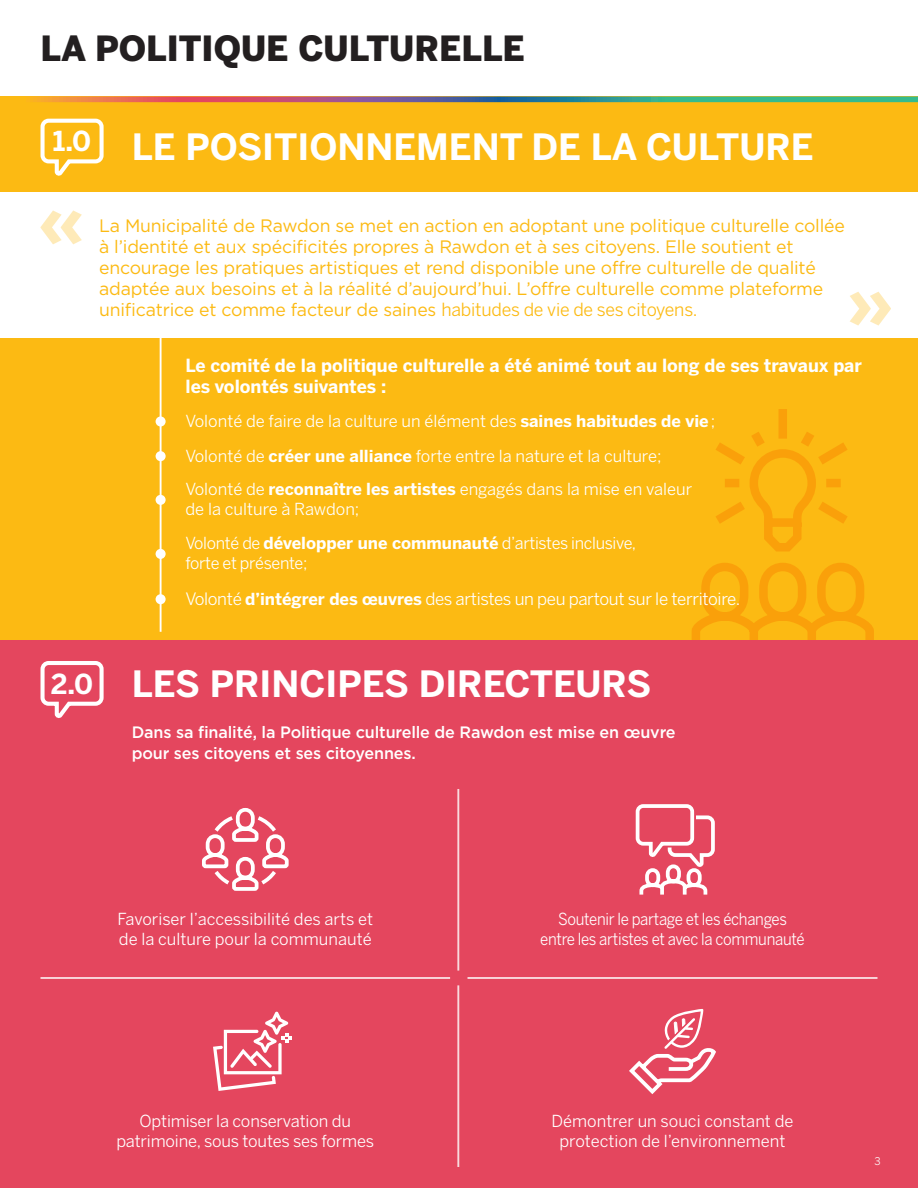
<style>
.page{position:relative;width:918px;height:1188px;background:#fff}
.page>*{position:absolute;margin:0;border:0;box-sizing:border-box;transform-origin:0 0}
.t1{font:700 36px "Benton Sans";color:#fff}
.t2{font:900 34.5px "Benton Sans";color:#231f20}
.t3{font:18px/21px "Gotham";letter-spacing:-.01em;color:#fcba13}
.t4{font:700 18px/21px "Benton Sans";color:#fff}
.t5{font:16.95px "Benton Sans";letter-spacing:-.02em;color:#fff}
.t6{font:16.5px/19.5px "Benton Sans";letter-spacing:-.01em;color:#fff}
.t7{font:500 16.5px/21px "Gotham";letter-spacing:-.01em;color:#fff}
.t8{font:16.5px/19.5px "Benton Sans";letter-spacing:-.01em;color:#fff;text-align:center;scale:.91 1}
.t9{font:10.5px "Benton Sans";color:#fff}
.s1{font-family:"Benton Sans"}
.s2{font-weight:700}
.s3{font-weight:700;font-size:16.5px}
.s4{font-size:27.3px}
</style>
<div class="page">
<div style="left:0;top:97px;width:918px;height:543px;background:#fcba13"></div>
<svg style="left:33px;top:97px;width:885px;height:5px;background:#738082"></svg>
<hr style="left:160px;top:324px;width:2px;height:308px;background:#fff">
<svg style="left:40px;top:118px;width:64px;height:58px"></svg>
<div style="left:0;top:192px;width:918px;height:146px;background:#fff"></div>
<svg style="left:40px;top:210px;width:42px;height:34px"></svg>
<svg style="left:850px;top:292px;width:41px;height:34px"></svg>
<svg style="left:692px;top:409px;width:182px;height:231px"></svg>
<div style="left:0;top:640px;width:918px;height:548px;background:#e4465e"></div>
<svg style="left:40px;top:661px;width:64px;height:57px"></svg>
<svg style="left:213px;top:1011px;width:79px;height:80px"></svg>
<svg style="left:629px;top:1009px;width:87px;height:85px"></svg>
<svg style="left:202px;top:808px;width:87px;height:83px"></svg>
<hr style="left:40px;top:977px;width:410px;height:2px;background:#fff">
<hr style="left:468px;top:977px;width:409px;height:2px;background:#fff">
<hr style="left:457px;top:789px;width:2px;height:182px;background:#fff">
<hr style="left:457px;top:985px;width:2px;height:182px;background:#fff">
<svg style="left:635px;top:804px;width:80px;height:91px"></svg>
<div style="left:156px;top:416px;width:10px;height:11px;background:#fff;border-radius:50%"></div>
<div style="left:156px;top:451px;width:10px;height:10px;background:#fff;border-radius:50%"></div>
<div style="left:156px;top:495px;width:10px;height:10px;background:#fff;border-radius:50%"></div>
<div style="left:156px;top:549px;width:10px;height:10px;background:#fff;border-radius:50%"></div>
<div style="left:156px;top:594px;width:10px;height:10px;background:#fff;border-radius:50%"></div>
<h2 class="t2" style="left:40px;top:28px;width:486px">LA POLITIQUE CULTURELLE</h2>
<h1 class="t1" style="left:53px;top:126px;width:762px"><sup>1.0</sup> LE POSITIONNEMENT DE LA CULTURE</h1>
<p class="t3" style="left:99px;top:215px;width:747px">La Municipalité de Rawdon se met en action en adoptant une politique culturelle collée à l’identité et aux spécificités propres à Rawdon et à ses citoyens. Elle soutient et encourage les pratiques artistiques et rend disponible une offre culturelle de qualité adaptée aux besoins et à la réalité d’aujourd’hui. L’offre culturelle comme plateforme unificatrice et comme facteur de saines <span class="s1">habitudes de vie de ses citoyens.</span></p>
<p class="t4" style="left:186px;top:354px;width:678px">Le comité de la politique culturelle a été animé tout au long de ses travaux par les volontés suivantes :</p>
<p class="t6" style="left:186px;top:404px;width:531px;line-height:34px">Volonté de faire de la culture un élément des <span class="s2">saines habitudes de vie</span>;<br>Volonté de <span class="s2">créer une alliance</span> forte entre la nature et la culture;<br>Volonté de <span class="s2">reconnaître les artistes</span> engagés dans la mise en valeur</p>
<p class="t6" style="left:186px;top:491px;width:452px;line-height:34.5px">de la culture à Rawdon;<br>Volonté de <span class="s2">développer une communauté</span> d’artistes inclusive,</p>
<p class="t6" style="left:186px;top:553px;width:123px">forte et présente;</p>
<p class="t5" style="left:186px;top:589px;width:556px">Volonté <span class="s3">d’intégrer des œuvres</span> des artistes un peu partout sur le territoire.</p>
<h1 class="t1" style="left:51px;top:662px;width:602px"><span class="s4">2.0</span> LES PRINCIPES DIRECTEURS</h1>
<p class="t7" style="left:132px;top:721px;width:545px">Dans sa finalité, la Politique culturelle de Rawdon est mise en œuvre pour ses citoyens et ses citoyennes.</p>
<p class="t6" style="left:118px;top:909px;width:257px">Favoriser l’accessibilité des arts et de la culture pour la communauté</p>
<p class="t8" style="left:540px;top:909px;width:292px">Soutenir le partage et les échanges entre les artistes et avec la communauté</p>
<p class="t6" style="left:116px;top:1111px;width:259px;text-align:center">Optimiser la conservation du patrimoine, sous toutes ses formes</p>
<p class="t6" style="left:552px;top:1111px;width:243px;text-align:center">Démontrer un souci constant de protection de l’environnement</p>
<p class="t9" style="left:874px;top:1155px;width:8px">3</p>
</div>
